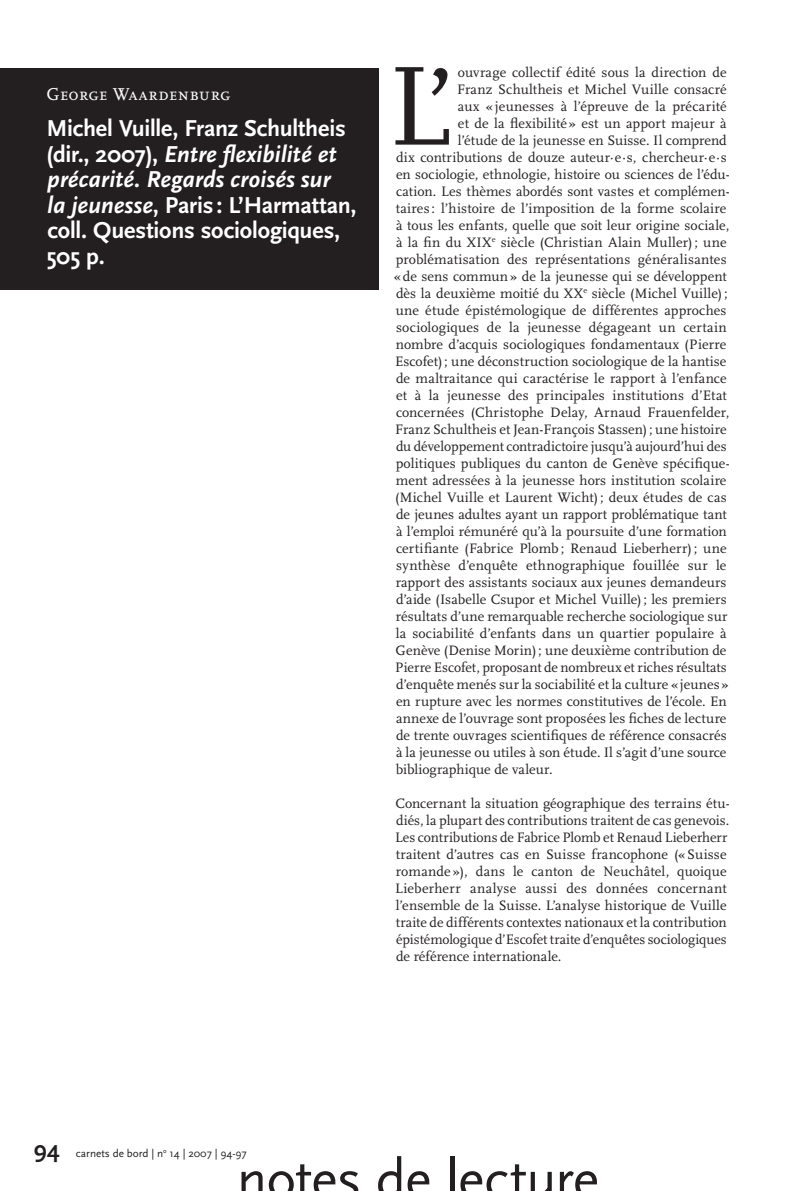
<style>
.page{position:relative;width:808px;height:1191px;background:#fff}
.page>*{position:absolute;margin:0;border:0;box-sizing:border-box;transform-origin:0 0}
.t1{font:57px "Scala Sans";letter-spacing:-.015em;color:#231f20}
.titre_article{font:700 24px/25.5px "Scala Sans";letter-spacing:-.01em;color:#fff}
.t2{font:700 24px "Scala Sans";color:#231f20}
.auteur{font:18px "Scala Caps";letter-spacing:.005em;color:#fff}
.corps_de_texte{font:14.25px/17px "Scala";letter-spacing:.005em;color:#231f20}
.t3{font:11.25px "Scala Sans";color:#231f20}
.s1{font-style:italic}
</style>
<div class="page">
<svg style="left:395px;top:67px;width:54px;height:78px"></svg>
<div style="left:0;top:68px;width:378px;height:221px;background:#231f20"></div>
<p class="auteur" style="left:47px;top:84px;width:186px">George Waardenburg</p>
<p class="titre_article" style="left:46px;top:116px;width:312px">Michel Vuille, Franz Schultheis (dir., 2007), <span class="s1">Entre flexibilité et précarité. Regards croisés sur<br>la jeunesse</span>, Paris : L’Harmattan, coll. Questions sociologiques,<br>505 p.</p>
<p class="corps_de_texte" style="left:458px;top:64px;width:270px">ouvrage collectif édité sous la direction de</p>
<p class="corps_de_texte" style="left:457px;top:81px;width:271px">Franz Schultheis et Michel Vuille consacré</p>
<p class="corps_de_texte" style="left:458px;top:98px;width:270px">aux « jeunesses à l’épreuve de la précarité</p>
<p class="corps_de_texte" style="left:458px;top:115px;width:270px">et de la flexibilité » est un apport majeur à</p>
<p class="corps_de_texte" style="left:458px;top:132px;width:270px">l’étude de la jeunesse en Suisse. Il comprend</p>
<p class="corps_de_texte" style="left:396px;top:149px;width:332px">dix contributions de douze auteur·e·s, chercheur·e·s</p>
<p class="corps_de_texte" style="left:396px;top:166px;width:335px">en sociologie, ethnologie, histoire ou sciences de l’édu-</p>
<p class="corps_de_texte" style="left:396px;top:183px;width:335px">cation. Les thèmes abordés sont vastes et complémen-</p>
<p class="corps_de_texte" style="left:396px;top:200px;width:332px">taires : l’histoire de l’imposition de la forme scolaire</p>
<p class="corps_de_texte" style="left:396px;top:217px;width:335px">à tous les enfants, quelle que soit leur origine sociale,</p>
<p class="corps_de_texte" style="left:396px;top:234px;width:332px">à la fin du XIX<sup>e</sup> siècle (Christian Alain Muller); une</p>
<p class="corps_de_texte" style="left:396px;top:251px;width:332px">problématisation des représentations généralisantes</p>
<p class="corps_de_texte" style="left:394px;top:268px;width:335px">«de sens commun» de la jeunesse qui se développent</p>
<p class="corps_de_texte" style="left:396px;top:285px;width:333px">dès la deuxième moitié du XX<sup>e</sup> siècle (Michel Vuille);</p>
<p class="corps_de_texte" style="left:396px;top:302px;width:332px">une étude épistémologique de différentes approches</p>
<p class="corps_de_texte" style="left:396px;top:319px;width:332px">sociologiques de la jeunesse dégageant un certain</p>
<p class="corps_de_texte" style="left:396px;top:336px;width:332px">nombre d’acquis sociologiques fondamentaux (Pierre</p>
<p class="corps_de_texte" style="left:395px;top:353px;width:333px">Escofet); une déconstruction sociologique de la hantise</p>
<p class="corps_de_texte" style="left:396px;top:370px;width:332px">de maltraitance qui caractérise le rapport à l’enfance</p>
<p class="corps_de_texte" style="left:396px;top:387px;width:332px">et à la jeunesse des principales institutions d’Etat</p>
<p class="corps_de_texte" style="left:396px;top:404px;width:335px">concernées (Christophe Delay, Arnaud Frauenfelder,</p>
<p class="corps_de_texte" style="left:395px;top:421px;width:333px">Franz Schultheis et Jean-François Stassen); une histoire</p>
<p class="corps_de_texte" style="left:396px;top:438px;width:332px">du développement contradictoire jusqu’à aujourd’hui des</p>
<p class="corps_de_texte" style="left:396px;top:455px;width:336px">politiques publiques du canton de Genève spécifique-</p>
<p class="corps_de_texte" style="left:396px;top:472px;width:332px">ment adressées à la jeunesse hors institution scolaire</p>
<p class="corps_de_texte" style="left:395px;top:489px;width:333px">(Michel Vuille et Laurent Wicht); deux études de cas</p>
<p class="corps_de_texte" style="left:396px;top:506px;width:332px">de jeunes adultes ayant un rapport problématique tant</p>
<p class="corps_de_texte" style="left:396px;top:523px;width:332px">à l’emploi rémunéré qu’à la poursuite d’une formation</p>
<p class="corps_de_texte" style="left:396px;top:540px;width:332px">certifiante (Fabrice Plomb ; Renaud Lieberherr); une</p>
<p class="corps_de_texte" style="left:396px;top:557px;width:332px">synthèse d’enquête ethnographique fouillée sur le</p>
<p class="corps_de_texte" style="left:396px;top:574px;width:332px">rapport des assistants sociaux aux jeunes demandeurs</p>
<p class="corps_de_texte" style="left:396px;top:591px;width:332px">d’aide (Isabelle Csupor et Michel Vuille); les premiers</p>
<p class="corps_de_texte" style="left:396px;top:608px;width:333px">résultats d’une remarquable recherche sociologique sur</p>
<p class="corps_de_texte" style="left:396px;top:625px;width:332px">la sociabilité d’enfants dans un quartier populaire à</p>
<p class="corps_de_texte" style="left:395px;top:642px;width:333px">Genève (Denise Morin); une deuxième contribution de</p>
<p class="corps_de_texte" style="left:395px;top:659px;width:333px">Pierre Escofet, proposant de nombreux et riches résultats</p>
<p class="corps_de_texte" style="left:396px;top:676px;width:334px">d’enquête menés sur la sociabilité et la culture «jeunes»</p>
<p class="corps_de_texte" style="left:396px;top:693px;width:332px">en rupture avec les normes constitutives de l’école. En</p>
<p class="corps_de_texte" style="left:396px;top:710px;width:332px">annexe de l’ouvrage sont proposées les fiches de lecture</p>
<p class="corps_de_texte" style="left:396px;top:727px;width:332px">de trente ouvrages scientifiques de référence consacrés</p>
<p class="corps_de_texte" style="left:396px;top:744px;width:332px">à la jeunesse ou utiles à son étude. Il s’agit d’une source</p>
<p class="corps_de_texte" style="left:396px;top:761px;width:159px">bibliographique de valeur.</p>
<p class="corps_de_texte" style="left:395px;top:795px;width:336px">Concernant la situation géographique des terrains étu&shy;diés, la plupart des contributions traitent de cas genevois.<br>Les contributions de Fabrice Plomb et Renaud Lieberherr traitent d’autres cas en Suisse francophone («Suisse romande »), dans le canton de Neuchâtel, quoique Lieberherr analyse aussi des données concernant l’ensemble de la Suisse. L’analyse historique de Vuille traite de différents contextes nationaux et la contribution épistémologique d’Escofet traite d’enquêtes sociologiques de référence internationale.</p>
<p class="t2" style="left:34px;top:1136px;width:27px">94</p>
<p class="t3" style="left:76px;top:1147px;width:172px">carnets de bord | n<sup>o</sup> 14 | 2007 | 94-97</p>
<p class="t1" style="left:237px;top:1148px;width:364px">notes de lecture</p>
</div>
